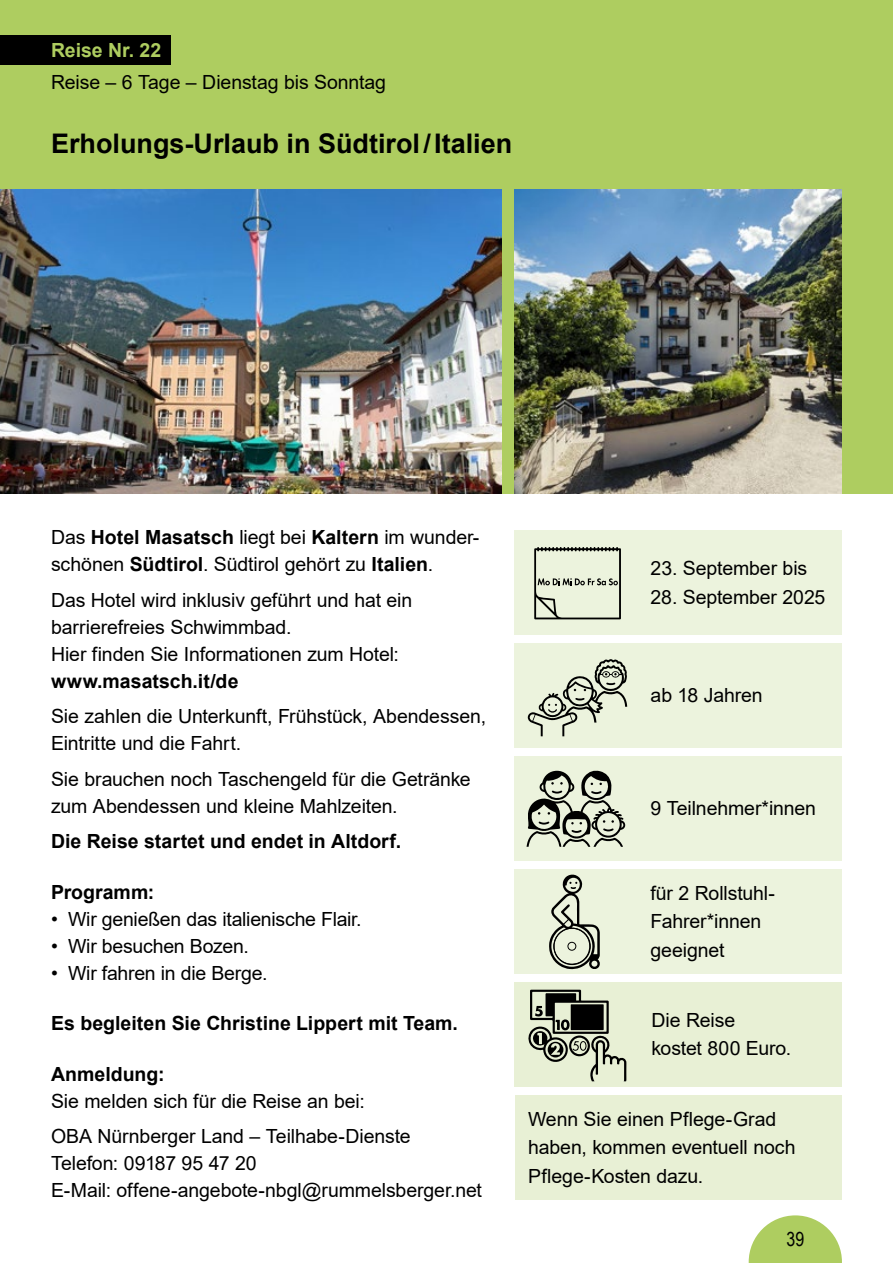
<style>
.page{position:relative;width:893px;height:1263px;background:#fff}
.page>*{position:absolute;margin:0;border:0;box-sizing:border-box;transform-origin:0 0}
.t1{font:700 27px "Arial";color:#000}
.t2{font:19.5px/28.5px "Arial";letter-spacing:-.005em;color:#000}
.t3{font:700 19.5px "Arial";color:#000}
.t4{font:700 19.5px "Arial";color:#aecd60}
.t5{font:19.5px "Arial Narrow";color:#000}
.s1{font-weight:700}
</style>
<div class="page">
<div style="left:0;top:0;width:893px;height:493px;background:#aecd60"></div>
<div style="left:514px;top:869px;width:328px;height:104px;background:#ecf3dd"></div>
<div style="left:514px;top:756px;width:328px;height:104px;background:#ecf3dd"></div>
<div style="left:515px;top:643px;width:327px;height:104px;background:#ecf3dd"></div>
<div style="left:515px;top:530px;width:327px;height:104px;background:#ecf3dd"></div>
<svg style="left:527px;top:770px;width:99px;height:77px"></svg>
<svg style="left:534px;top:547px;width:87px;height:73px"></svg>
<svg style="left:549px;top:874px;width:51px;height:96px"></svg>
<svg style="left:527px;top:659px;width:101px;height:77px"></svg>
<img style="left:514px;top:190px;width:328px;height:303px">
<img style="left:0;top:190px;width:502px;height:303px">
<div style="left:0;top:35px;width:170px;height:30px;background:#000"></div>
<div style="left:515px;top:982px;width:327px;height:104px;background:#e8f0d5"></div>
<svg style="left:528px;top:990px;width:98px;height:91px"></svg>
<div style="left:515px;top:1095px;width:327px;height:104px;background:#e8f0d5"></div>
<svg style="left:749px;top:1215px;width:93px;height:48px"></svg>
<p class="t4" style="left:51px;top:36px;width:112px">Reise Nr. 22</p>
<p class="t2" style="left:51px;top:68px;width:337px">Reise – 6 Tage – Dienstag bis Sonntag</p>
<h1 class="t1" style="left:51px;top:124px;width:463px">Erholungs-Urlaub in Südtirol/Italien</h1>
<p class="t2" style="left:51px;top:524px;width:428px;line-height:27px">Das <span class="s1">Hotel Masatsch</span> liegt bei <span class="s1">Kaltern</span> im wunder&shy;schönen <span class="s1">Südtirol</span>. Südtirol gehört zu <span class="s1">Italien</span>.</p>
<p class="t2" style="left:51px;top:586px;width:363px;line-height:27px">Das Hotel wird inklusiv geführt und hat ein barrierefreies Schwimmbad.<br>Hier finden Sie Informationen zum Hotel:</p>
<p class="t3" style="left:51px;top:667px;width:189px">www.masatsch.it/de</p>
<p class="t2" style="left:51px;top:703px;width:437px;line-height:27px">Sie zahlen die Unterkunft, Frühstück, Abendessen,<br>Eintritte und die Fahrt.</p>
<p class="t2" style="left:51px;top:765px;width:421px;line-height:27px">Sie brauchen noch Taschengeld für die Getränke zum Abendessen und kleine Mahlzeiten.</p>
<p class="t3" style="left:51px;top:828px;width:352px">Die Reise startet und endet in Altdorf.</p>
<p class="t3" style="left:51px;top:878px;width:105px">Programm:</p>
<p class="t2" style="left:51px;top:904px;width:312px">• Wir genießen das italienische Flair.</p>
<p class="t2" style="left:51px;top:931px;width:199px">• Wir besuchen Bozen.</p>
<p class="t2" style="left:51px;top:958px;width:218px">• Wir fahren in die Berge.</p>
<p class="t3" style="left:51px;top:1010px;width:408px">Es begleiten Sie Christine Lippert mit Team.</p>
<p class="t3" style="left:51px;top:1060px;width:115px">Anmeldung:</p>
<p class="t2" style="left:51px;top:1083px;width:361px;line-height:35.5px">Sie melden sich für die Reise an bei:<br>OBA Nürnberger Land – Teilhabe-Dienste</p>
<p class="t2" style="left:51px;top:1150px;width:432px;line-height:27px">Telefon: 09187 95 47 20<br>E-Mail: offene-angebote-nbgl@rummelsberger.net</p>
<p class="t2" style="left:651px;top:554px;width:158px">23. September bis</p>
<p class="t2" style="left:651px;top:582px;width:176px">28. September 2025</p>
<p class="t3" style="left:651px;top:554px;width:24px">xx</p>
<p class="t2" style="left:651px;top:582px;width:150px">xx Uhr bis xx Uhr</p>
<p class="t2" style="left:651px;top:681px;width:114px">ab 18 Jahren</p>
<p class="t2" style="left:651px;top:681px;width:120px">x bis xx Jahre</p>
<p class="t2" style="left:650px;top:794px;width:167px">9 Teilnehmer*innen</p>
<p class="t2" style="left:651px;top:794px;width:147px">xx Teilnehmende</p>
<p class="t2" style="left:650px;top:878px;width:126px">für 2 Rollstuhl-<br>Fahrer*innen geeignet</p>
<p class="t2" style="left:651px;top:878px;width:106px;text-align:right">Rollstuhl fahrer*innen</p>
<p class="t2" style="left:651px;top:1006px;width:141px">Die Reise kostet xxx Euro.</p>
<p class="t2" style="left:651px;top:1034px;width:141px">kostet 800 Euro.</p>
<p class="t2" style="left:528px;top:1104px;width:269px">Wenn Sie einen Pflege-Grad haben, kommen eventuell noch<br>Pflege-Kosten dazu.</p>
<p class="t5" style="left:786px;top:1224px;width:19px">39</p>
</div>
